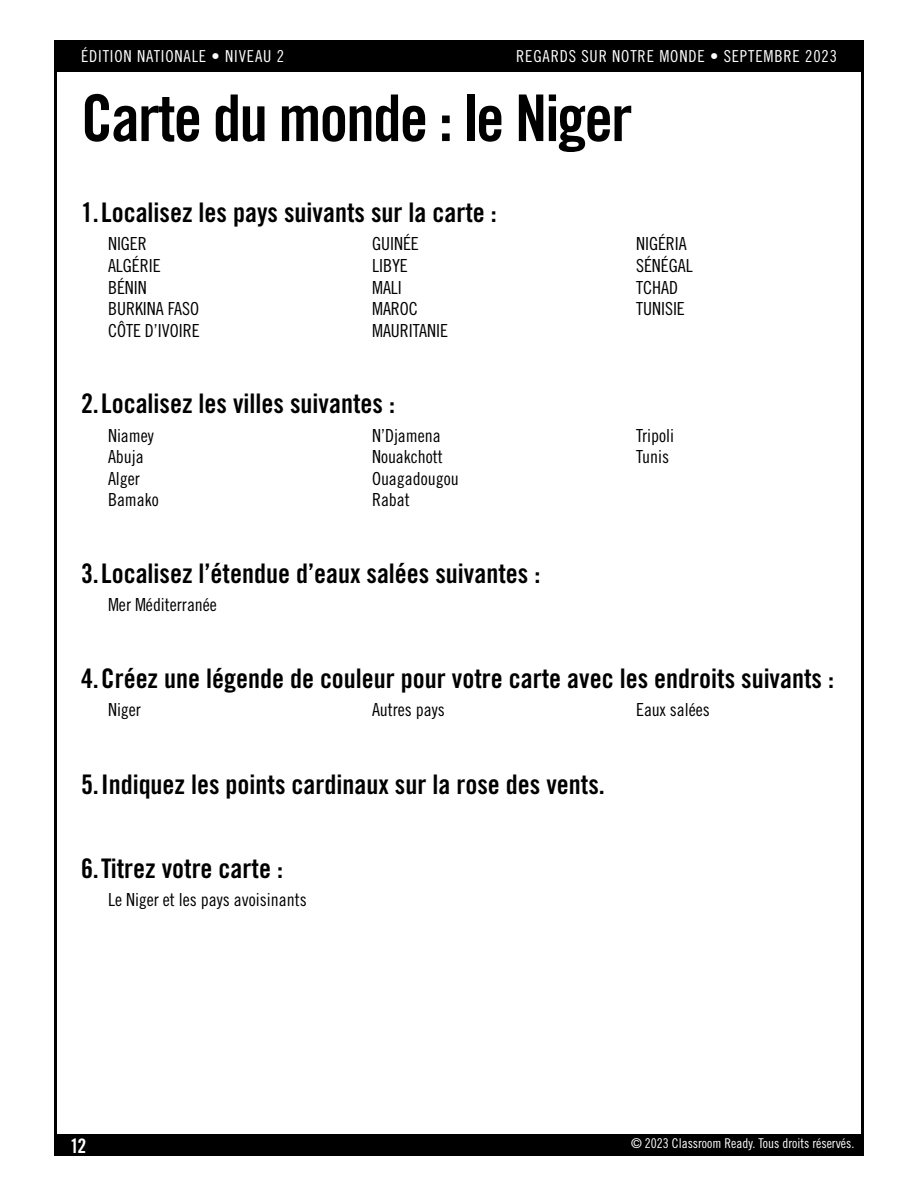
<style>
.page{position:relative;width:918px;height:1188px;background:#fff}
.page>*{position:absolute;margin:0;border:0;box-sizing:border-box;transform-origin:0 0}
.C__LESSON_Title{font:64.5px "Trade Gothic LT Std Bd Cn 20";letter-spacing:-.03em;color:#000}
.D__MAP_Question{font:27px "Trade Gothic LT Std Bd Cn 20";color:#000}
.t1{font:19.95px "Trade Gothic LT Std Bd Cn 20";color:#fff}
.D__MAP_Names{font:18px "Trade Gothic LT Std Cn 18";color:#000}
.D__MAP_Text{font:18px "Trade Gothic LT Std Cn 18";color:#000}
.t2{font:16.5px "Trade Gothic LT Std Cn 18";letter-spacing:.05em;color:#fff}
.t3{font:13.5px "Trade Gothic LT Std Cn 18";color:#fff}
</style>
<div class="page">
<div style="left:54px;top:1134px;width:810px;height:22px;background:#000"></div>
<hr style="left:54px;top:40px;width:3px;height:1100px;background:#000">
<hr style="left:861px;top:40px;width:3px;height:1100px;background:#000">
<div style="left:54px;top:40px;width:810px;height:32px;background:#000"></div>
<p class="t2" style="left:81px;top:47px;width:205px">ÉDITION NATIONALE • NIVEAU 2</p>
<p class="t2" style="left:516px;top:47px;width:322px">REGARDS SUR NOTRE MONDE • SEPTEMBRE 2023</p>
<p class="C__LESSON_Title" style="left:81px;top:79px;width:553px">Carte du monde : le Niger</p>
<p class="D__MAP_Question" style="left:81px;top:196px;width:417px">1.Localisez les pays suivants sur la carte :</p>
<p class="D__MAP_Names" style="left:108px;top:233px;width:40px">NIGER</p>
<p class="D__MAP_Names" style="left:108px;top:255px;width:54px">ALGÉRIE</p>
<p class="D__MAP_Names" style="left:108px;top:276px;width:40px">BÉNIN</p>
<p class="D__MAP_Names" style="left:108px;top:298px;width:93px">BURKINA FASO</p>
<p class="D__MAP_Names" style="left:108px;top:320px;width:93px">CÔTE D’IVOIRE</p>
<p class="D__MAP_Names" style="left:372px;top:233px;width:48px">GUINÉE</p>
<p class="D__MAP_Names" style="left:372px;top:255px;width:37px">LIBYE</p>
<p class="D__MAP_Names" style="left:372px;top:276px;width:31px">MALI</p>
<p class="D__MAP_Names" style="left:372px;top:298px;width:47px">MAROC</p>
<p class="D__MAP_Names" style="left:372px;top:320px;width:78px">MAURITANIE</p>
<p class="D__MAP_Question" style="left:81px;top:387px;width:316px">2.Localisez les villes suivantes :</p>
<p class="D__MAP_Names" style="left:108px;top:424px;width:47px">Niamey</p>
<p class="D__MAP_Names" style="left:108px;top:446px;width:37px">Abuja</p>
<p class="D__MAP_Names" style="left:108px;top:468px;width:33px">Alger</p>
<p class="D__MAP_Names" style="left:108px;top:489px;width:52px">Bamako</p>
<p class="D__MAP_Names" style="left:372px;top:424px;width:70px">N’Djamena</p>
<p class="D__MAP_Names" style="left:372px;top:446px;width:72px">Nouakchott</p>
<p class="D__MAP_Names" style="left:372px;top:468px;width:88px">Ouagadougou</p>
<p class="D__MAP_Names" style="left:372px;top:489px;width:39px">Rabat</p>
<p class="D__MAP_Question" style="left:81px;top:557px;width:461px">3.Localisez l’étendue d’eaux salées suivantes :</p>
<p class="D__MAP_Names" style="left:108px;top:594px;width:110px">Mer Méditerranée</p>
<p class="D__MAP_Names" style="left:636px;top:233px;width:52px">NIGÉRIA</p>
<p class="D__MAP_Names" style="left:636px;top:255px;width:58px">SÉNÉGAL</p>
<p class="D__MAP_Names" style="left:636px;top:276px;width:43px">TCHAD</p>
<p class="D__MAP_Names" style="left:636px;top:298px;width:50px">TUNISIE</p>
<p class="D__MAP_Names" style="left:636px;top:424px;width:39px">Tripoli</p>
<p class="D__MAP_Names" style="left:636px;top:446px;width:34px">Tunis</p>
<p class="D__MAP_Question" style="left:81px;top:662px;width:755px">4.Créez une légende de couleur pour votre carte avec les endroits suivants :</p>
<p class="D__MAP_Names" style="left:108px;top:699px;width:34px">Niger</p>
<p class="D__MAP_Names" style="left:372px;top:699px;width:74px">Autres pays</p>
<p class="D__MAP_Names" style="left:636px;top:699px;width:75px">Eaux salées</p>
<p class="D__MAP_Question" style="left:81px;top:768px;width:525px">5.Indiquez les points cardinaux sur la rose des vents.</p>
<p class="D__MAP_Question" style="left:81px;top:852px;width:204px">6.Titrez votre carte :</p>
<p class="D__MAP_Text" style="left:108px;top:889px;width:200px">Le Niger et les pays avoisinants</p>
<p class="t1" style="left:70px;top:1134px;width:18px">12</p>
<p class="t3" style="left:631px;top:1136px;width:225px">© 2023 Classroom Ready. Tous droits réservés.</p>
</div>
